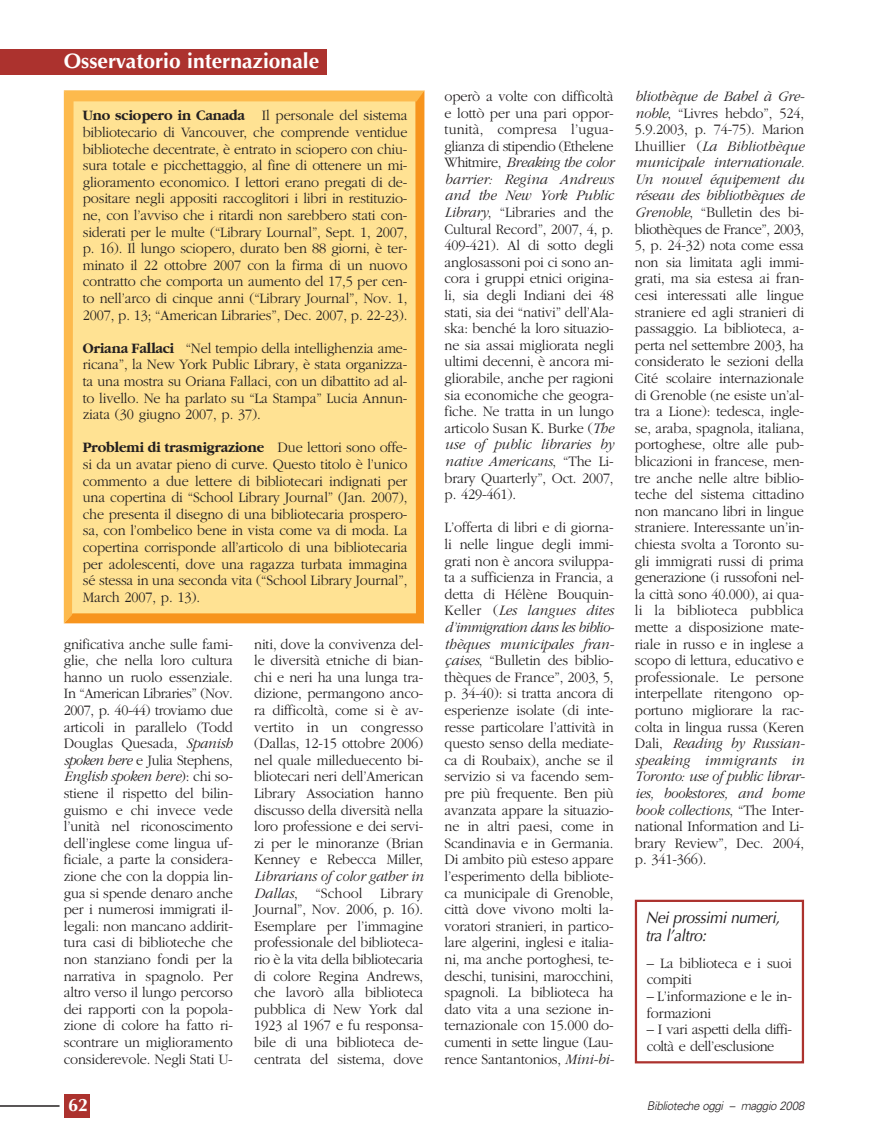
<style>
.page{position:relative;width:893px;height:1148px;background:#fff}
.page>*{position:absolute;margin:0;border:0;box-sizing:border-box;transform-origin:0 0}
.t1{font:700 21px "Optima";color:#fff}
.t2{font:700 18px "Optima";color:#fff}
.t3{font:italic 16.5px/18px "Optima";letter-spacing:-.03em;color:#231f20;scale:.95 1}
.t4{font:300 15px/16.6px "Garamond";letter-spacing:-.01em;color:#231f20;text-align:justify;scale:.95 1}
.t5{font:italic 300 12px "Univers";letter-spacing:-.03em;color:#231f20;scale:.95 1}
.s1{font-weight:700}
.s2{font-style:italic}
</style>
<div class="page">
<hr style="left:0;top:1105px;width:60px;height:1px;background:#231f20">
<div style="left:64px;top:1094px;width:26px;height:23px;background:#ac322e"></div>
<div style="left:0;top:49px;width:327px;height:25px;background:#ac322e"></div>
<svg style="left:64px;top:90px;width:360px;height:533px;background:#fedd8b"></svg>
<div style="left:634px;top:899px;width:170px;height:164px;border:2px solid #ac322e"></div>
<h1 class="t1" style="left:64px;top:52px;width:257px">Osservatorio internazionale</h1>
<p class="t4" style="left:83px;top:108px;width:343px"><span class="s1">Uno sciopero in Canada</span> Il personale del sistema bibliotecario di Vancouver, che comprende ventidue biblioteche decentrate, è entrato in sciopero con chiu&shy;sura totale e picchettaggio, al fine di ottenere un mi&shy;glioramento economico. I lettori erano pregati di de&shy;positare negli appositi raccoglitori i libri in restituzio&shy;ne, con l’avviso che i ritardi non sarebbero stati con&shy;siderati per le multe (“Library Lournal”, Sept. 1, 2007, p. 16). Il lungo sciopero, durato ben 88 giorni, è ter&shy;minato il 22 ottobre 2007 con la firma di un nuovo contratto che comporta un aumento del 17,5 per cen&shy;to nell’arco di cinque anni (“Library Journal”, Nov. 1, 2007, p. 13; “American Libraries”, Dec. 2007, p. 22-23).</p>
<p class="t4" style="left:83px;top:341px;width:343px"><span class="s1">Oriana Fallaci</span> “Nel tempio della intellighenzia ame&shy;ricana”, la New York Public Library, è stata organizza&shy;ta una mostra su Oriana Fallaci, con un dibattito ad al&shy;to livello. Ne ha parlato su “La Stampa” Lucia Annun&shy;ziata (30 giugno 2007, p. 37).</p>
<p class="t4" style="left:83px;top:440px;width:343px"><span class="s1">Problemi di trasmigrazione</span> Due lettori sono offe&shy;si da un avatar pieno di curve. Questo titolo è l’unico commento a due lettere di bibliotecari indignati per una copertina di “School Library Journal” (Jan. 2007), che presenta il disegno di una bibliotecaria prospero&shy;sa, con l’ombelico bene in vista come va di moda. La copertina corrisponde all’articolo di una bibliotecaria per adolescenti, dove una ragazza turbata immagina sé stessa in una seconda vita (“School Library Journal”, March 2007, p. 13).</p>
<p class="t4" style="left:64px;top:636px;width:179px">gnificativa anche sulle fami&shy;glie, che nella loro cultura hanno un ruolo essenziale.<br>In “American Libraries” (Nov.<br>2007, p. 40-44) troviamo due articoli in parallelo (Todd Douglas Quesada, <span class="s2">Spanish spoken here</span> e Julia Stephens, <span class="s2">English spoken here</span>): chi so&shy;stiene il rispetto del bilin&shy;guismo e chi invece vede l’unità nel riconoscimento dell’inglese come lingua uf&shy;ficiale, a parte la considera&shy;zione che con la doppia lin&shy;gua si spende denaro anche per i numerosi immigrati il&shy;legali: non mancano addirit&shy;tura casi di biblioteche che non stanziano fondi per la narrativa in spagnolo. Per altro verso il lungo percorso dei rapporti con la popola&shy;zione di colore ha fatto ri&shy;scontrare un miglioramento considerevole. Negli Stati U-</p>
<p class="t4" style="left:254px;top:636px;width:179px">niti, dove la convivenza del&shy;le diversità etniche di bian&shy;chi e neri ha una lunga tra&shy;dizione, permangono anco&shy;ra difficoltà, come si è av&shy;vertito in un congresso (Dallas, 12-15 ottobre 2006) nel quale milleduecento bi&shy;bliotecari neri dell’American Library Association hanno discusso della diversità nella loro professione e dei servi&shy;zi per le minoranze (Brian Kenney e Rebecca Miller,</p>
<p class="t4" style="left:254px;top:869px;width:179px"><span class="s2">Librarians of color gather in Dallas</span>, “School Library Journal”, Nov. 2006, p. 16).<br>Esemplare per l’immagine professionale del biblioteca&shy;rio è la vita della bibliotecaria di colore Regina Andrews, che lavorò alla biblioteca pubblica di New York dal 1923 al 1967 e fu responsa&shy;bile di una biblioteca de&shy;centrata del sistema, dove</p>
<p class="t4" style="left:444px;top:89px;width:179px">operò a volte con difficoltà e lottò per una pari oppor&shy;tunità, compresa l’ugua&shy;glianza di stipendio (Ethelene Whitmire, <span class="s2">Breaking the color barrier: Regina Andrews and the New York Public Library</span>, “Libraries and the Cultural Record”, 2007, 4, p.<br>409-421). Al di sotto degli anglosassoni poi ci sono an&shy;cora i gruppi etnici origina&shy;li, sia degli Indiani dei 48 stati, sia dei “nativi” dell’Ala&shy;ska: benché la loro situazio&shy;ne sia assai migliorata negli ultimi decenni, è ancora mi&shy;gliorabile, anche per ragioni sia economiche che geogra&shy;fiche. Ne tratta in un lungo articolo Susan K. Burke (<span class="s2">The use of public libraries by native Americans</span>, “The Li&shy;brary Quarterly”, Oct. 2007, p. 429-461).</p>
<p class="t4" style="left:444px;top:520px;width:180px">L’offerta di libri e di giorna&shy;li nelle lingue degli immi&shy;grati non è ancora sviluppa&shy;ta a sufficienza in Francia, a detta di Hélène Bouquin-Keller (<span class="s2">Les langues dites d’immigration dans les biblio&shy;thèques municipales fran&shy;çaises</span>, “Bulletin des biblio&shy;thèques de France”, 2003, 5, p. 34-40): si tratta ancora di esperienze isolate (di inte&shy;resse particolare l’attività in questo senso della mediate&shy;ca di Roubaix), anche se il servizio si va facendo sem&shy;pre più frequente. Ben più avanzata appare la situazio&shy;ne in altri paesi, come in Scandinavia e in Germania.<br>Di ambito più esteso appare l’esperimento della bibliote&shy;ca municipale di Grenoble, città dove vivono molti la&shy;voratori stranieri, in partico&shy;lare algerini, inglesi e italia&shy;ni, ma anche portoghesi, te&shy;deschi, tunisini, marocchini, spagnoli. La biblioteca ha dato vita a una sezione in&shy;ternazionale con 15.000 do&shy;cumenti in sette lingue (Lau&shy;rence Santantonios, <span class="s2">Mini-bi-</span></p>
<p class="t4" style="left:635px;top:89px;width:180px"><span class="s2">bliothèque de Babel à Gre&shy;noble</span>, “Livres hebdo”, 524, 5.9.2003, p. 74-75). Marion Lhuillier (<span class="s2">La Bibliothèque municipale internationale.<br>Un nouvel équipement du réseau des bibliothèques de Grenoble</span>, “Bulletin des bi&shy;bliothèques de France”, 2003, 5, p. 24-32) nota come essa non sia limitata agli immi&shy;grati, ma sia estesa ai fran&shy;cesi interessati alle lingue straniere ed agli stranieri di passaggio. La biblioteca, a&shy;perta nel settembre 2003, ha considerato le sezioni della Cité scolaire internazionale di Grenoble (ne esiste un’al&shy;tra a Lione): tedesca, ingle&shy;se, araba, spagnola, italiana, portoghese, oltre alle pub&shy;blicazioni in francese, men&shy;tre anche nelle altre biblio&shy;teche del sistema cittadino non mancano libri in lingue straniere. Interessante un’in&shy;chiesta svolta a Toronto su&shy;gli immigrati russi di prima generazione (i russofoni nel&shy;la città sono 40.000), ai qua&shy;li la biblioteca pubblica mette a disposizione mate&shy;riale in russo e in inglese a scopo di lettura, educativo e professionale. Le persone interpellate ritengono op&shy;portuno migliorare la rac&shy;colta in lingua russa (Keren Dali, <span class="s2">Reading by Russian&shy;speaking immigrants in Toronto: use of public librar&shy;ies, bookstores, and home book collections</span>, “The Inter&shy;national Information and Li&shy;brary Review”, Dec. 2004, p. 341-366).</p>
<p class="t3" style="left:645px;top:910px;width:143px">Nei prossimi numeri, tra l’altro:</p>
<p class="t4" style="left:646px;top:955px;width:154px">– La biblioteca e i suoi compiti</p>
<p class="t4" style="left:646px;top:989px;width:154px">– L’informazione e le in&shy;formazioni</p>
<p class="t4" style="left:646px;top:1022px;width:154px">– I vari aspetti della diffi&shy;coltà e dell’esclusione</p>
<p class="t2" style="left:68px;top:1097px;width:22px">62</p>
<p class="t5" style="left:647px;top:1100px;width:167px">Biblioteche oggi – maggio 2008</p>
</div>
